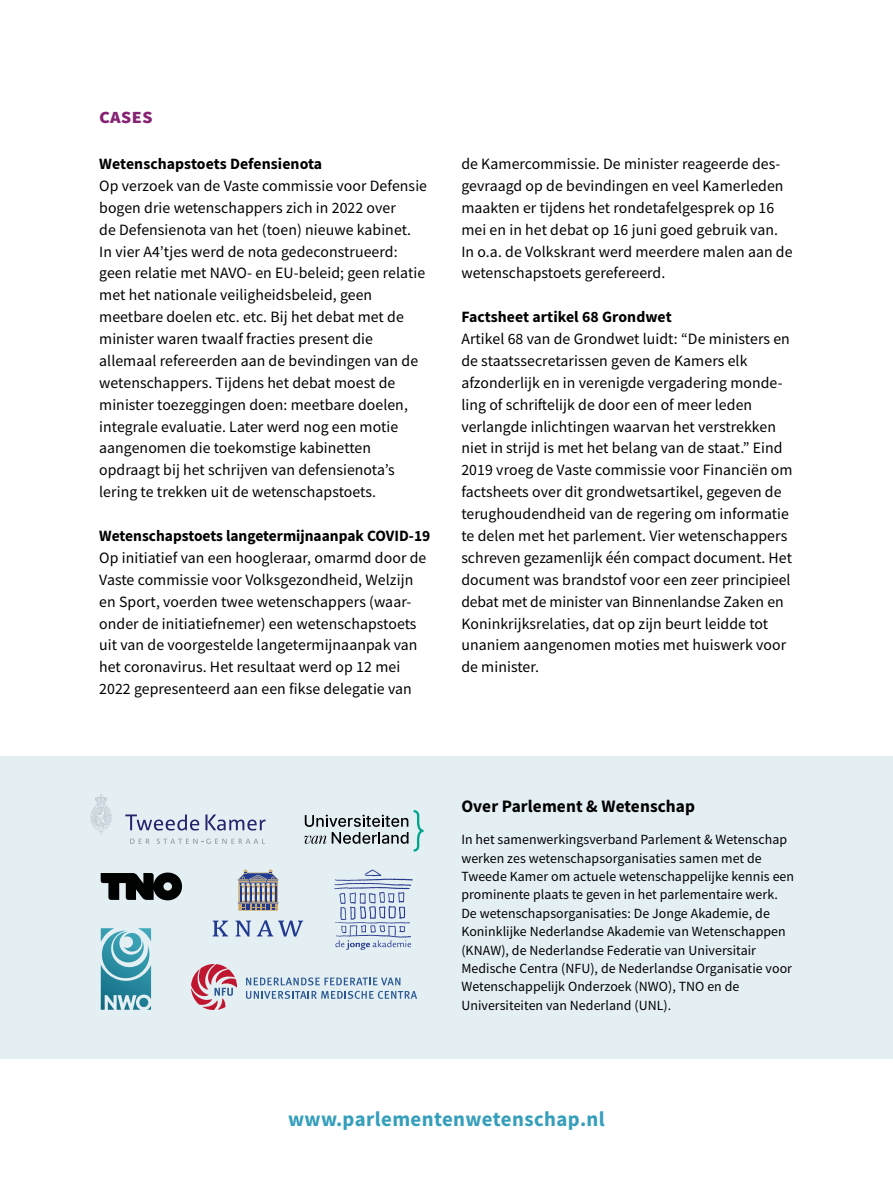
<style>
.page{position:relative;width:893px;height:1191px;background:#fff}
.page>*{position:absolute;margin:0;border:0;box-sizing:border-box;transform-origin:0 0}
.t1{font:700 21px "Source Sans Pro";letter-spacing:.02em;color:#359fbb}
.t2{font:700 21px "Source Sans Pro";letter-spacing:.005em;color:#862373}
.t3{font:700 17.5px "Source Sans Pro";letter-spacing:.005em;color:#000}
.t4{font:15.75px/21.9px "Source Sans Pro";letter-spacing:.005em;color:#000}
.t5{font:700 15.75px "Source Sans Pro";color:#000}
.t6{font:14px/18.4px "Source Sans Pro";letter-spacing:.005em;color:#000}
</style>
<div class="page">
<div style="left:0;top:756px;width:893px;height:302px;background:#e4eff4"></div>
<svg style="left:334px;top:869px;width:79px;height:80px"></svg>
<svg style="left:90px;top:794px;width:22px;height:40px"></svg>
<svg style="left:125px;top:814px;width:74px;height:16px"></svg>
<svg style="left:205px;top:814px;width:61px;height:16px"></svg>
<svg style="left:130px;top:838px;width:20px;height:6px"></svg>
<svg style="left:157px;top:838px;width:108px;height:6px"></svg>
<svg style="left:238px;top:869px;width:41px;height:41px"></svg>
<svg style="left:213px;top:920px;width:90px;height:16px"></svg>
<svg style="left:191px;top:964px;width:46px;height:46px"></svg>
<svg style="left:246px;top:977px;width:154px;height:8px"></svg>
<svg style="left:246px;top:991px;width:171px;height:8px"></svg>
<svg style="left:101px;top:928px;width:50px;height:81px"></svg>
<svg style="left:101px;top:872px;width:81px;height:28px"></svg>
<svg style="left:304px;top:814px;width:104px;height:30px"></svg>
<svg style="left:414px;top:810px;width:9px;height:41px"></svg>
<h1 class="t2" style="left:99px;top:101px;width:55px">cases</h1>
<p class="t5" style="left:99px;top:153px;width:224px">Wetenschapstoets Defensienota</p>
<p class="t4" style="left:99px;top:175px;width:329px">Op verzoek van de Vaste commissie voor Defensie bogen drie wetenschappers zich in 2022 over<br>de Defensienota van het (toen) nieuwe kabinet.<br>In vier A4’tjes werd de nota gedeconstrueerd: geen relatie met NAVO- en EU-beleid; geen relatie met het nationale veiligheidsbeleid, geen meetbare doelen etc. etc. Bij het debat met de minister waren twaalf fracties present die allemaal refereerden aan de bevindingen van de wetenschappers. Tijdens het debat moest de minister toezeggingen doen: meetbare doelen, integrale evaluatie. Later werd nog een motie aangenomen die toekomstige kabinetten opdraagt bij het schrijven van defensienota’s lering te trekken uit de wetenschapstoets.</p>
<p class="t5" style="left:99px;top:525px;width:333px">Wetenschapstoets langetermijnaanpak COVID-19</p>
<p class="t4" style="left:99px;top:546px;width:329px">Op initiatief van een hoogleraar, omarmd door de Vaste commissie voor Volksgezondheid, Welzijn en Sport, voerden twee wetenschappers (waar&shy;onder de initiatiefnemer) een wetenschapstoets uit van de voorgestelde langetermijnaanpak van het coronavirus. Het resultaat werd op 12 mei 2022 gepresenteerd aan een fikse delegatie van</p>
<p class="t4" style="left:461px;top:153px;width:333px">de Kamercommissie. De minister reageerde des&shy;gevraagd op de bevindingen en veel Kamerleden maakten er tijdens het rondetafelgesprek op 16 mei en in het debat op 16 juni goed gebruik van.<br>In o.a. de Volkskrant werd meerdere malen aan de wetenschapstoets gerefereerd.</p>
<p class="t5" style="left:461px;top:306px;width:212px">Factsheet artikel 68 Grondwet</p>
<p class="t4" style="left:461px;top:328px;width:333px">Artikel 68 van de Grondwet luidt: “De ministers en de staatssecretarissen geven de Kamers elk afzonderlijk en in verenigde vergadering monde&shy;ling of schriftelijk de door een of meer leden verlangde inlichtingen waarvan het verstrekken niet in strijd is met het belang van de staat.” Eind 2019 vroeg de Vaste commissie voor Financiën om factsheets over dit grondwetsartikel, gegeven de terughoudendheid van de regering om informatie te delen met het parlement. Vier wetenschappers schreven gezamenlijk één compact document. Het document was brandstof voor een zeer principieel debat met de minister van Binnenlandse Zaken en Koninkrijksrelaties, dat op zijn beurt leidde tot unaniem aangenomen moties met huiswerk voor de minister.</p>
<p class="t3" style="left:461px;top:794px;width:235px">Over Parlement &amp; Wetenschap</p>
<p class="t6" style="left:461px;top:830px;width:334px">In het samenwerkingsverband Parlement &amp; Wetenschap werken zes wetenschapsorganisaties samen met de Tweede Kamer om actuele wetenschappelijke kennis een prominente plaats te geven in het parlementaire werk.<br>De wetenschapsorganisaties: De Jonge Akademie, de Koninklijke Nederlandse Akademie van Wetenschappen (KNAW), de Nederlandse Federatie van Universitair Medische Centra (NFU), de Nederlandse Organisatie voor Wetenschappelijk Onderzoek (NWO), TNO en de Universiteiten van Nederland (UNL).</p>
<h1 class="t1" style="left:288px;top:1104px;width:318px">www.parlementenwetenschap.nl</h1>
</div>
